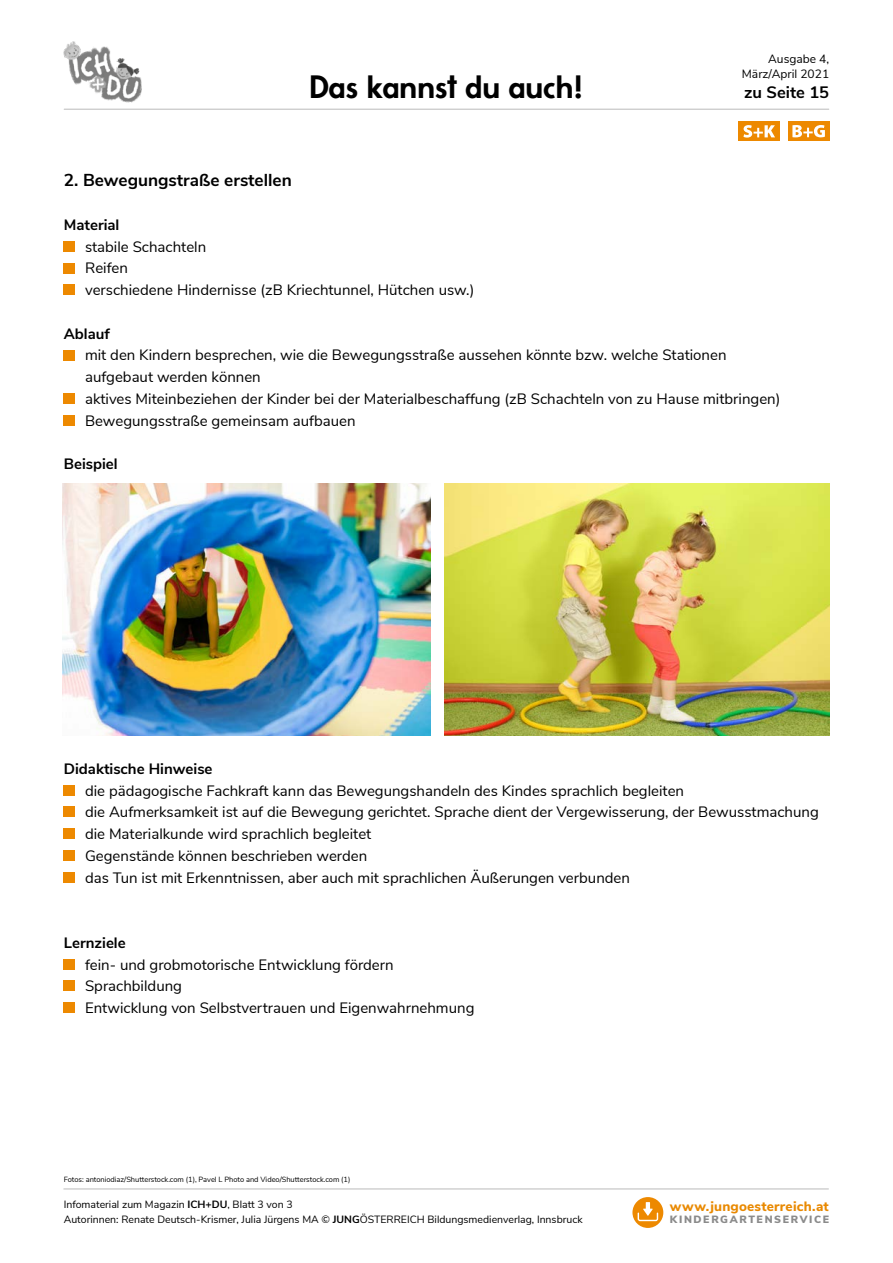
<style>
.page{position:relative;width:893px;height:1263px;background:#fff}
.page>*{position:absolute;margin:0;border:0;box-sizing:border-box;transform-origin:0 0}
.t1{font:700 30px "Fibelschrift";color:#000}
.t2{font:700 17.25px "Nunito Sans";color:#000}
.t3{font:700 16.5px "Nunito Sans";color:#000}
.t4{font:15px/21.8px "Nunito Sans";color:#000}
.t5{font:700 15px "Nunito Sans";color:#000}
.t6{font:800 13.5px "Nunito Sans";letter-spacing:.015em;color:#e98900}
.t7{font:12px/15.8px "Nunito Sans";color:#000;text-align:right}
.t8{font:10.5px/15px "Nunito Sans";color:#000}
.t9{font:900 10.5px "Nunito Sans";letter-spacing:.155em;color:#8b8b8b}
.t10{font:7.5px "Nunito Sans";letter-spacing:-.005em;color:#000}
.s1{font-weight:700}
</style>
<div class="page">
<svg style="left:632px;top:1197px;width:31px;height:31px"></svg>
<svg style="left:638px;top:1202px;width:20px;height:19px"></svg>
<img style="left:63px;top:41px;width:79px;height:62px">
<hr style="left:64px;top:109px;width:765px;height:1px;background:#bababa">
<div style="left:739px;top:121px;width:41px;height:19px;background:#ed8900"></div>
<svg style="left:743px;top:125px;width:32px;height:13px"></svg>
<div style="left:788px;top:121px;width:41px;height:19px;background:#ed8900"></div>
<svg style="left:792px;top:125px;width:33px;height:12px"></svg>
<hr style="left:64px;top:1188px;width:764px;height:1px;background:#bababa">
<div style="left:64px;top:241px;width:11px;height:11px;background:#ed8900"></div>
<div style="left:64px;top:263px;width:11px;height:10px;background:#ed8900"></div>
<div style="left:64px;top:284px;width:11px;height:11px;background:#ed8900"></div>
<div style="left:64px;top:350px;width:11px;height:10px;background:#ed8900"></div>
<div style="left:64px;top:393px;width:11px;height:11px;background:#ed8900"></div>
<div style="left:64px;top:415px;width:11px;height:11px;background:#ed8900"></div>
<div style="left:64px;top:785px;width:11px;height:10px;background:#ed8900"></div>
<div style="left:64px;top:806px;width:11px;height:11px;background:#ed8900"></div>
<div style="left:64px;top:828px;width:11px;height:11px;background:#ed8900"></div>
<div style="left:64px;top:850px;width:11px;height:11px;background:#ed8900"></div>
<div style="left:64px;top:872px;width:11px;height:10px;background:#ed8900"></div>
<div style="left:64px;top:959px;width:11px;height:10px;background:#ed8900"></div>
<div style="left:64px;top:980px;width:11px;height:11px;background:#ed8900"></div>
<div style="left:64px;top:1002px;width:11px;height:11px;background:#ed8900"></div>
<img style="left:445px;top:483px;width:384px;height:253px">
<img style="left:63px;top:483px;width:368px;height:253px">
<h1 class="t1" style="left:310px;top:67px;width:275px">Das kannst du auch!</h1>
<p class="t7" style="left:742px;top:50px;width:89px">Ausgabe 4,<br>März/April 2021</p>
<p class="t3" style="left:744px;top:80px;width:87px">zu Seite 15</p>
<p class="t2" style="left:64px;top:168px;width:230px">2. Bewegungstraße erstellen</p>
<p class="t5" style="left:64px;top:214px;width:57px">Material</p>
<p class="t4" style="left:85px;top:235px;width:391px">stabile Schachteln<br>Reifen<br>verschiedene Hindernisse (zB Kriechtunnel, Hütchen usw.)</p>
<p class="t5" style="left:64px;top:323px;width:48px">Ablauf</p>
<p class="t4" style="left:85px;top:343px;width:697px">mit den Kindern besprechen, wie die Bewegungsstraße aussehen könnte bzw. welche Stationen aufgebaut werden können<br>aktives Miteinbeziehen der Kinder bei der Materialbeschaffung (zB Schachteln von zu Hause mitbringen)<br>Bewegungsstraße gemeinsam aufbauen</p>
<p class="t5" style="left:64px;top:453px;width:55px">Beispiel</p>
<p class="t5" style="left:64px;top:758px;width:150px">Didaktische Hinweise</p>
<p class="t4" style="left:85px;top:778px;width:735px">die pädagogische Fachkraft kann das Bewegungshandeln des Kindes sprachlich begleiten<br>die Aufmerksamkeit ist auf die Bewegung gerichtet. Sprache dient der Vergewisserung, der Bewusstmachung die Materialkunde wird sprachlich begleitet<br>Gegenstände können beschrieben werden<br>das Tun ist mit Erkenntnissen, aber auch mit sprachlichen Äußerungen verbunden</p>
<p class="t5" style="left:64px;top:932px;width:63px">Lernziele</p>
<p class="t4" style="left:85px;top:952px;width:391px">fein- und grobmotorische Entwicklung fördern<br>Sprachbildung<br>Entwicklung von Selbstvertrauen und Eigenwahrnehmung</p>
<p class="t10" style="left:64px;top:1174px;width:288px">Fotos: antoniodiaz/Shutterstock.com (1), Pavel L Photo and Video/Shutterstock.com (1)</p>
<p class="t8" style="left:64px;top:1196px;width:520px">Infomaterial zum Magazin <span class="s1">ICH+DU</span>, Blatt 3 von 3<br>Autorinnen: Renate Deutsch-Krismer, Julia Jürgens MA © <span class="s1">JUNG</span>ÖSTERREICH Bildungsmedienverlag, Innsbruck</p>
<p class="t6" style="left:670px;top:1196px;width:160px">www.jungoesterreich.at</p>
<p class="t9" style="left:670px;top:1211px;width:161px">KINDERGARTENSERVICE</p>
</div>
